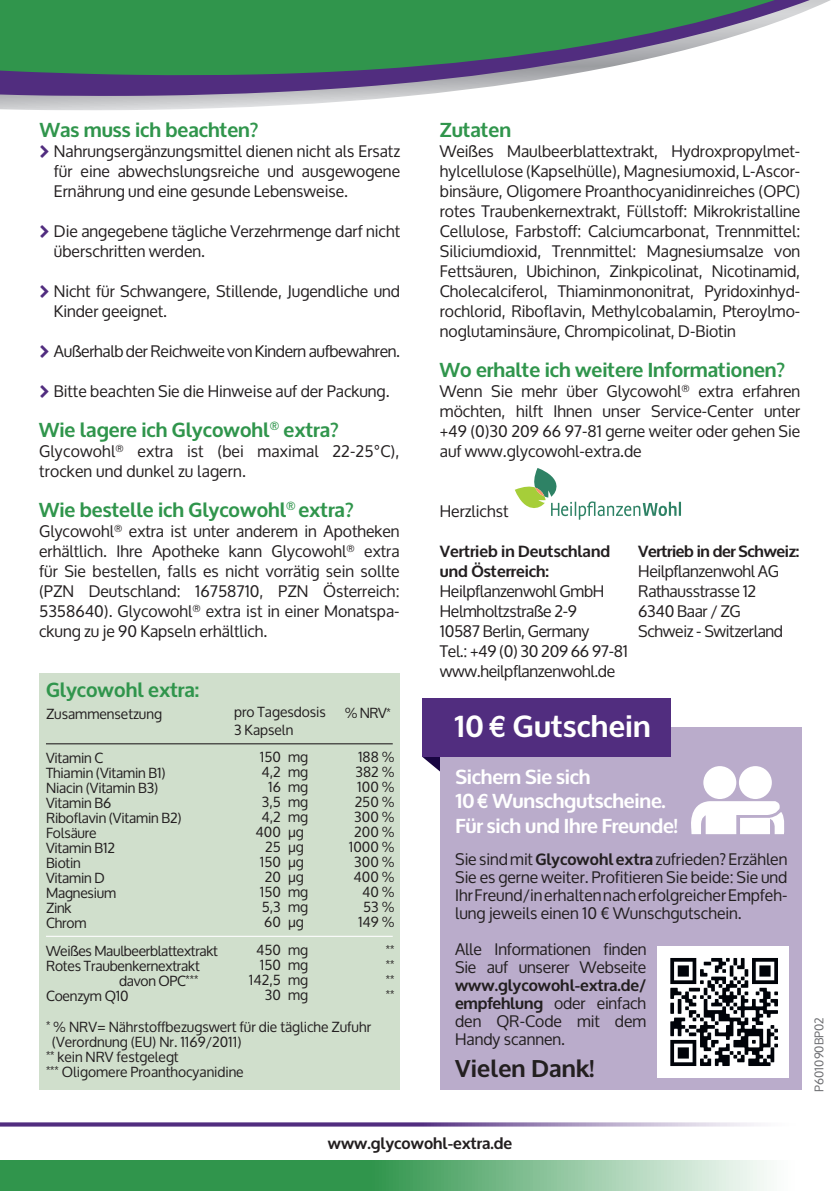
<style>
.page{position:relative;width:840px;height:1191px;background:#fff}
.page>*{position:absolute;margin:0;border:0;box-sizing:border-box;transform-origin:0 0}
.t1{font:700 30px "Oxygen";letter-spacing:.01em;color:#fff}
.t2{font:700 24px "Oxygen";letter-spacing:.01em;color:#231f20}
.t3{font:700 20px "Oxygen";color:#30954c}
.t4{font:700 20px/24px "Oxygen";letter-spacing:-.01em;color:#fff}
.t5{font:16px/20px "Oxygen";color:#231f20;text-align:justify}
.t6{font:16px/20px "Oxygen";letter-spacing:-.02em;color:#231f20}
.t7{font:700 16px/20px "Oxygen";color:#231f20}
.t8{font:700 16px "Oxygen";letter-spacing:-.02em;color:#231f20}
.t9{font:14px/15px "Oxygen";color:#231f20}
.t10{font:14px "Oxygen";letter-spacing:-.02em;color:#231f20}
.t11{font:14px/15px "Helvetica Neue";color:#231f20;text-align:justify}
.t12{font:12px "Oxygen";color:#6c6d70}
.t13{font:8.2px/15px "Oxygen";color:#231f20;text-align:justify}
.s1{font-family:"Oxygen"}
.s2{font-weight:700}
</style>
<div class="page">
<svg style="left:0;top:0;width:830px;height:110px"></svg>
<svg style="left:0;top:1122px;width:758px;height:4px;background:#866da6"></svg>
<svg style="left:0;top:1160px;width:767px;height:31px;background:#64af78"></svg>
<svg style="left:422px;top:756px;width:17px;height:15px"></svg>
<div style="left:439px;top:727px;width:362px;height:363px;background:#baaccb"></div>
<svg style="left:515px;top:468px;width:166px;height:52px"></svg>
<div style="left:40px;top:673px;width:360px;height:417px;background:#d0dfcc"></div>
<hr style="left:46px;top:743px;width:346px;height:1px;background:#231f20">
<hr style="left:46px;top:935px;width:346px;height:2px;background:#fff">
<div style="left:422px;top:698px;width:248px;height:58px;background:#512d7f"></div>
<img style="left:657px;top:947px;width:130px;height:130px">
<div style="left:703px;top:766px;width:32px;height:33px;background:#fff;border-radius:50%"></div>
<div style="left:738px;top:766px;width:33px;height:33px;background:#fff;border-radius:50%"></div>
<svg style="left:691px;top:801px;width:94px;height:33px;background:#f3f0f6"></svg>
<p class="t3" style="left:40px;top:117px;width:220px">Was muss ich beachten?</p>
<p class="t5" style="left:54px;top:141px;width:347px">Nahrungsergänzungsmittel dienen nicht als Ersatz für eine abwechslungsreiche und ausgewogene Ernährung und eine gesunde Lebensweise.</p>
<p class="t5" style="left:54px;top:221px;width:347px">Die angegebene tägliche Verzehrmenge darf nicht überschritten werden.</p>
<p class="t5" style="left:54px;top:281px;width:347px">Nicht für Schwangere, Stillende, Jugendliche und<br>Kinder geeignet.</p>
<p class="t6" style="left:54px;top:341px;width:347px">Außerhalb der Reichweite von Kindern aufbewahren.</p>
<p class="t5" style="left:54px;top:381px;width:337px">Bitte beachten Sie die Hinweise auf der Packung.</p>
<p class="t3" style="left:39px;top:417px;width:301px">Wie lagere ich Glycowohl<sup>®</sup> extra?</p>
<p class="t5" style="left:39px;top:441px;width:361px">Glycowohl<sup>®</sup> extra ist (bei maximal 22-25°C), trocken und dunkel zu lagern.</p>
<p class="t3" style="left:39px;top:497px;width:316px">Wie bestelle ich Glycowohl<sup>®</sup> extra?</p>
<p class="t5" style="left:39px;top:521px;width:362px">Glycowohl<sup>®</sup> extra ist unter anderem in Apotheken erhältlich. Ihre Apotheke kann Glycowohl<sup>®</sup> extra für Sie bestellen, falls es nicht vorrätig sein sollte (PZN Deutschland: 16758710, PZN Österreich:<br>5358640). Glycowohl<sup>®</sup> extra ist in einer Monatspa&shy;ckung zu je 90 Kapseln erhältlich.</p>
<p class="t3" style="left:46px;top:677px;width:155px">Glycowohl extra:</p>
<p class="t9" style="left:46px;top:706px;width:117px">Zusammensetzung</p>
<p class="t9" style="left:46px;top:750px;width:137px">Vitamin C<br>Thiamin (Vitamin B1)<br>Niacin (Vitamin B3)<br>Vitamin B6<br>Riboflavin (Vitamin B2)<br>Folsäure<br>Vitamin B12<br>Biotin<br>Vitamin D<br>Magnesium<br>Zink<br>Chrom</p>
<p class="t10" style="left:46px;top:943px;width:173px">Weißes Maulbeerblattextrakt</p>
<p class="t9" style="left:46px;top:958px;width:155px">Rotes Traubenkernextrakt</p>
<p class="t10" style="left:119px;top:973px;width:81px">davon OPC<sup>***</sup></p>
<p class="t9" style="left:46px;top:988px;width:84px">Coenzym Q10</p>
<p class="t9" style="left:46px;top:1019px;width:326px"><sup>*</sup> % NRV= Nährstoffbezugswert für die tägliche Zufuhr</p>
<p class="t9" style="left:52px;top:1034px;width:191px">(Verordnung (EU) Nr. 1169/2011)</p>
<p class="t9" style="left:46px;top:1049px;width:134px"><sup>**</sup> kein NRV festgelegt</p>
<p class="t9" style="left:46px;top:1064px;width:199px"><sup>***</sup> Oligomere Proanthocyanidine</p>
<p class="t9" style="left:234px;top:703px;width:93px;line-height:18px">pro Tagesdosis<br>3 Kapseln</p>
<p class="t9" style="left:344px;top:706px;width:47px">% NRV<sup>*</sup></p>
<p class="t9" style="left:288px;top:750px;width:22px;text-align:justify">mg mg mg mg mg</p>
<p class="t11" style="left:288px;top:825px;width:17px">μ<span class="s1">g </span>μ<span class="s1">g </span>μ<span class="s1">g </span>μ<span class="s1">g</span></p>
<p class="t9" style="left:288px;top:885px;width:22px">mg mg</p>
<p class="t11" style="left:288px;top:915px;width:17px">μ<span class="s1">g</span></p>
<p class="t9" style="left:288px;top:943px;width:22px;text-align:justify">mg mg mg mg</p>
<p class="t9" style="left:255px;top:749px;width:27px;text-align:right">150<br>4,2<br>16<br>3,5<br>4,2<br>400<br>25<br>150<br>20<br>150<br>5,3<br>60</p>
<p class="t9" style="left:249px;top:942px;width:33px;text-align:right">450<br>150<br>142,5<br>30</p>
<p class="t9" style="left:348px;top:750px;width:47px;text-align:right">188 %<br>382 %<br>100 %<br>250 %<br>300 %<br>200 %<br>1000 %<br>300 %<br>400 %<br>40 %<br>53 %<br>149 %</p>
<p class="t13" style="left:386px;top:940px;width:10px">** ** ** **</p>
<p class="t3" style="left:439px;top:117px;width:73px">Zutaten</p>
<p class="t5" style="left:439px;top:141px;width:362px">Weißes Maulbeerblattextrakt, Hydroxpropylmet&shy;hylcellulose (Kapselhülle), Magnesiumoxid, L-Ascor&shy;binsäure, Oligomere Proanthocyanidinreiches (OPC) rotes Traubenkernextrakt, Füllstoff: Mikrokristalline Cellulose, Farbstoff: Calciumcarbonat, Trennmittel:<br>Siliciumdioxid, Trennmittel: Magnesiumsalze von Fettsäuren, Ubichinon, Zinkpicolinat, Nicotinamid, Cholecalciferol, Thiaminmononitrat, Pyridoxinhyd&shy;rochlorid, Riboflavin, Methylcobalamin, Pteroylmo&shy;noglutaminsäure, Chrompicolinat, D-Biotin</p>
<p class="t3" style="left:439px;top:357px;width:346px">Wo erhalte ich weitere Informationen?</p>
<p class="t5" style="left:439px;top:381px;width:362px">Wenn Sie mehr über Glycowohl<sup>®</sup> extra erfahren möchten, hilft Ihnen unser Service-Center unter +49 (0)30 209 66 97-81 gerne weiter oder gehen Sie auf www.glycowohl-extra.de</p>
<p class="t5" style="left:439px;top:501px;width:70px">Herzlichst</p>
<p class="t7" style="left:439px;top:542px;width:172px">Vertrieb in Deutschland und Österreich:</p>
<p class="t6" style="left:439px;top:581px;width:189px">Heilpflanzenwohl GmbH<br>Helmholtzstraße 2-9<br>10587 Berlin, Germany<br>Tel.: +49 (0) 30 209 66 97-81 www.heilpflanzenwohl.de</p>
<p class="t8" style="left:638px;top:541px;width:163px">Vertrieb in der Schweiz:</p>
<p class="t6" style="left:638px;top:561px;width:146px">Heilpflanzenwohl AG<br>Rathausstrasse 12<br>6340 Baar / ZG<br>Schweiz - Switzerland</p>
<h1 class="t1" style="left:454px;top:708px;width:197px">10€ Gutschein</h1>
<p class="t4" style="left:455px;top:766px;width:224px">Sichern Sie sich<br>10€ Wunschgutscheine.<br>Für sich und Ihre Freunde!</p>
<p class="t5" style="left:455px;top:850px;width:334px;line-height:18px">Sie sind mit <span class="s2">Glycowohl extra</span> zufrieden? Erzählen Sie es gerne weiter. Profitieren Sie beide: Sie und Ihr Freund/in erhalten nach erfolgreicher Empfeh&shy;lung jeweils einen 10 € Wunschgutschein.</p>
<p class="t5" style="left:455px;top:940px;width:193px;line-height:18px">Alle Informationen finden<br>Sie auf unserer Webseite</p>
<p class="t5" style="left:455px;top:976px;width:193px;line-height:18px"><span class="s2">www.glycowohl-extra.de/ empfehlung</span> oder einfach den QR-Code mit dem Handy scannen.</p>
<h2 class="t2" style="left:455px;top:1053px;width:140px">Vielen Dank!</h2>
<p class="t12" style="left:811px;top:1091px;width:76px;rotate:-90deg">P601090BP02</p>
<p class="t7" style="left:327px;top:1134px;width:186px">www.glycowohl-extra.de</p>
</div>
